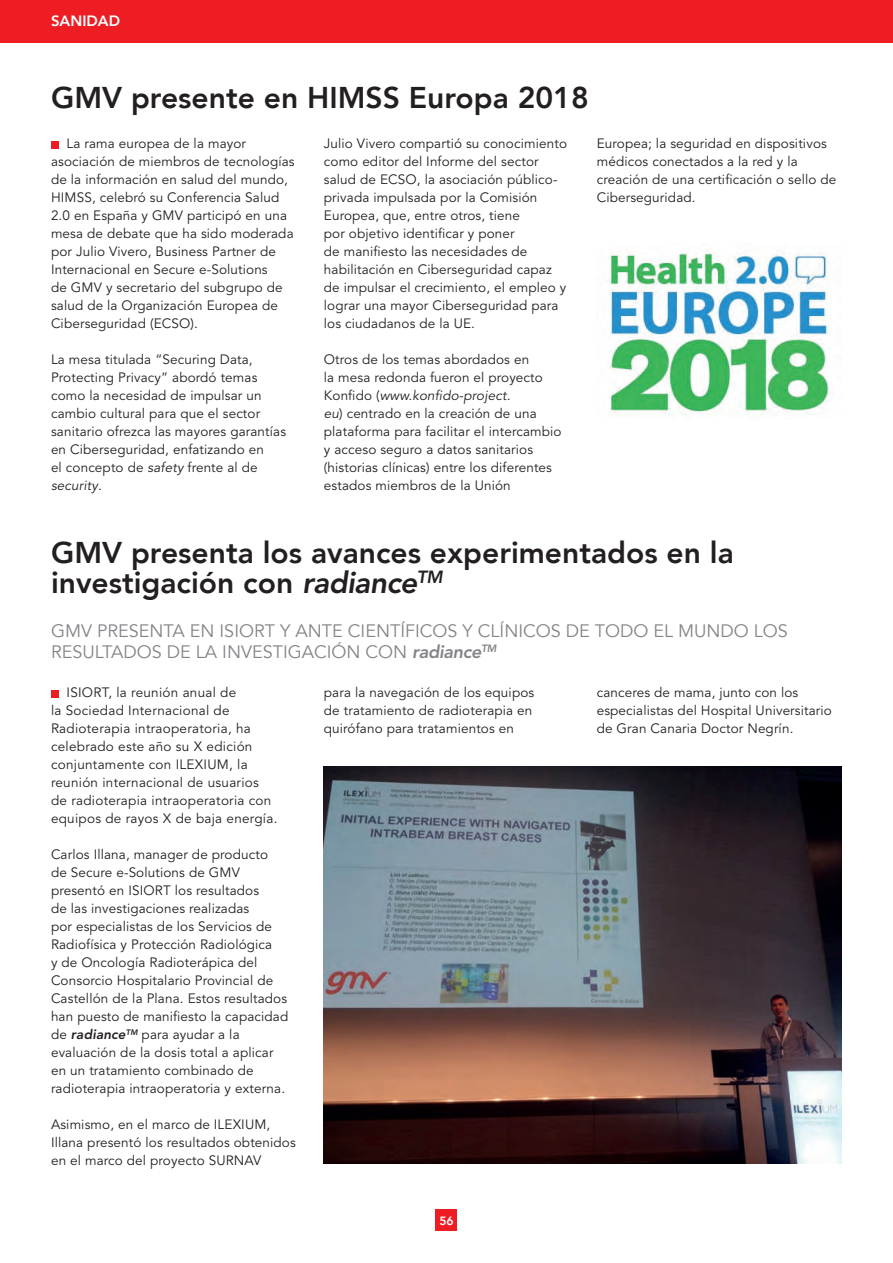
<style>
.page{position:relative;width:893px;height:1263px;background:#fff}
.page>*{position:absolute;margin:0;border:0;box-sizing:border-box;transform-origin:0 0}
.t1{font:800 30px/30px "Avenir LT";color:#231f20}
.t2{font:18px/21px "Avenir LT";color:#828487}
.t3{font:800 15px "Avenir LT";color:#fff}
.t4{font:13.5px/18px "Avenir LT Pro";letter-spacing:.01em;color:#231f20}
.t5{font:800 12px "Avenir LT";color:#fff}
.s1{font-style:italic}
.s2{font-family:"Avenir LT Pro";font-style:italic}
.s3{font-family:"Avenir LT Pro";font-weight:800;font-style:italic}
.s4{font-weight:800;font-style:italic}
</style>
<div class="page">
<div style="left:436px;top:1210px;width:21px;height:21px;background:#ee1d23"></div>
<div style="left:0;top:0;width:893px;height:43px;background:#ee1d23"></div>
<img style="left:324px;top:766px;width:518px;height:397px">
<img style="left:608px;top:250px;width:225px;height:166px">
<div style="left:51px;top:141px;width:7px;height:7px;background:#ee1d23"></div>
<div style="left:51px;top:690px;width:7px;height:7px;background:#ee1d23"></div>
<p class="t3" style="left:51px;top:12px;width:71px">SANIDAD</p>
<h1 class="t1" style="left:51px;top:83px;width:539px">GMV presente en HIMSS Europa 2018</h1>
<p class="t4" style="left:51px;top:135px;width:245px;text-indent:16px">La rama europea de la mayor asociación de miembros de tecnologías de la información en salud del mundo, HIMSS, celebró su Conferencia Salud 2.0 en España y GMV participó en una mesa de debate que ha sido moderada por Julio Vivero, Business Partner de Internacional en Secure e-Solutions<br>de GMV y secretario del subgrupo de salud de la Organización Europea de Ciberseguridad (ECSO).</p>
<p class="t4" style="left:51px;top:351px;width:237px">La mesa titulada “Securing Data,<br>Protecting Privacy” abordó temas como la necesidad de impulsar un cambio cultural para que el sector sanitario ofrezca las mayores garantías en Ciberseguridad, enfatizando en<br>el concepto de <span class="s1">safety</span> frente al de <span class="s1">security</span>.</p>
<p class="t4" style="left:324px;top:135px;width:245px">Julio Vivero compartió su conocimiento como editor del Informe del sector salud de ECSO, la asociación público&shy;privada impulsada por la Comisión Europea, que, entre otros, tiene<br>por objetivo identificar y poner<br>de manifiesto las necesidades de habilitación en Ciberseguridad capaz de impulsar el crecimiento, el empleo y lograr una mayor Ciberseguridad para los ciudadanos de la UE.</p>
<p class="t4" style="left:324px;top:351px;width:239px">Otros de los temas abordados en<br>la mesa redonda fueron el proyecto Konfido (<span class="s1">www.konfido-project.<br>eu</span>) centrado en la creación de una plataforma para facilitar el intercambio y acceso seguro a datos sanitarios (historias clínicas) entre los diferentes estados miembros de la Unión</p>
<p class="t4" style="left:597px;top:135px;width:241px">Europea; la seguridad en dispositivos médicos conectados a la red y la creación de una certificación o sello de<br>Ciberseguridad.</p>
<h1 class="t1" style="left:51px;top:537px;width:684px">GMV presenta los avances experimentados en la investigación con <span class="s2">radiance</span><sup>TM</sup></h1>
<h2 class="t2" style="left:51px;top:620px;width:738px">GMV PRESENTA EN ISIORT Y ANTE CIENTÍFICOS Y CLÍNICOS DE TODO EL MUNDO LOS<br>RESULTADOS DE LA INVESTIGACIÓN CON <span class="s3">radiance</span><sup>TM</sup></h2>
<p class="t4" style="left:324px;top:683px;width:212px">para la navegación de los equipos de tratamiento de radioterapia en quirófano para tratamientos en</p>
<p class="t4" style="left:597px;top:683px;width:237px">canceres de mama, junto con los especialistas del Hospital Universitario de Gran Canaria Doctor Negrín.</p>
<p class="t4" style="left:51px;top:683px;width:228px;text-indent:16px">ISIORT, la reunión anual de<br>la Sociedad Internacional de<br>Radioterapia intraoperatoria, ha celebrado este año su X edición conjuntamente con ILEXIUM, la reunión internacional de usuarios de radioterapia intraoperatoria con equipos de rayos X de baja energía.</p>
<p class="t4" style="left:51px;top:845px;width:239px">Carlos Illana, manager de producto<br>de Secure e-Solutions de GMV presentó en ISIORT los resultados<br>de las investigaciones realizadas<br>por especialistas de los Servicios de Radiofísica y Protección Radiológica<br>y de Oncología Radioterápica del Consorcio Hospitalario Provincial de Castellón de la Plana. Estos resultados han puesto de manifiesto la capacidad de <span class="s4">radiance</span><sup>TM</sup> para ayudar a la evaluación de la dosis total a aplicar en un tratamiento combinado de radioterapia intraoperatoria y externa.</p>
<p class="t4" style="left:51px;top:1115px;width:246px">Asimismo, en el marco de ILEXIUM,<br>Illana presentó los resultados obtenidos en el marco del proyecto SURNAV</p>
<p class="t5" style="left:439px;top:1214px;width:16px">56</p>
</div>
